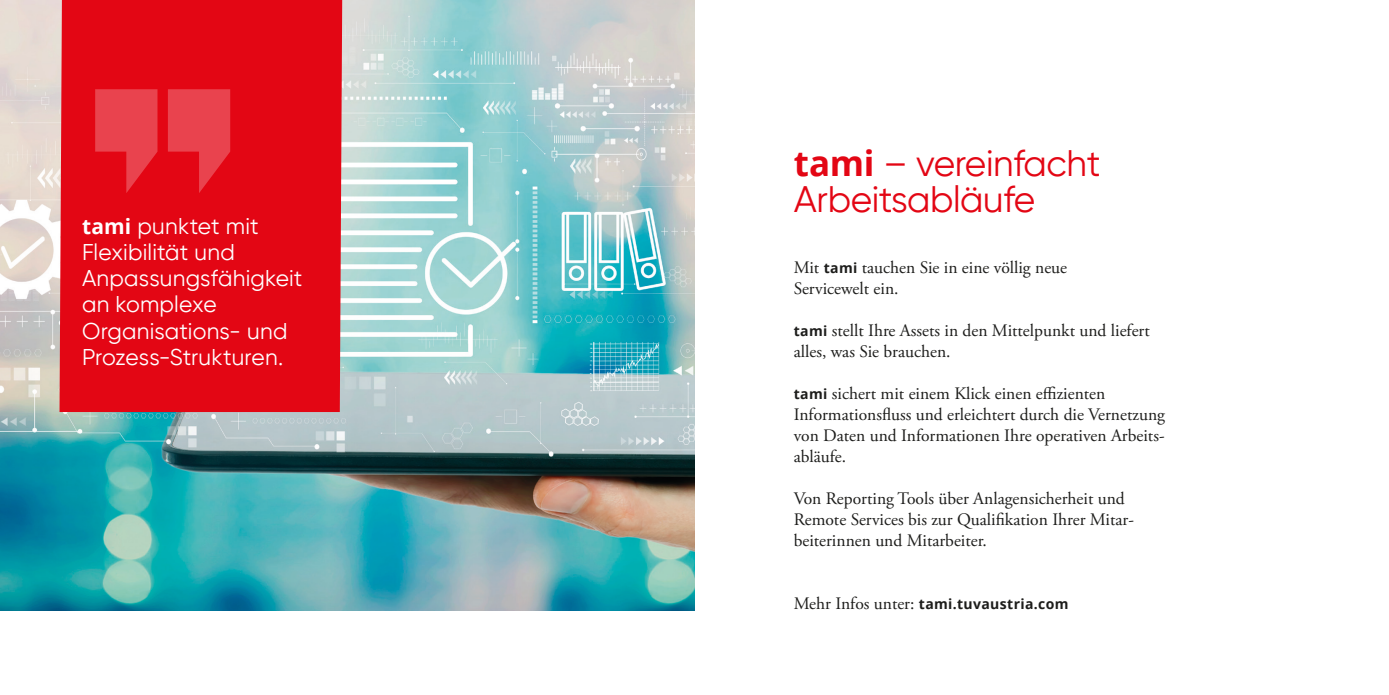
<style>
.page{position:relative;width:1389px;height:695px;background:#fff}
.page>*{position:absolute;margin:0;border:0;box-sizing:border-box;transform-origin:0 0}
.t1{font:36.75px/36.8px "Gilroy";letter-spacing:-.01em;color:#e30614}
.t2{font:22.75px/26.2px "Gilroy";letter-spacing:.01em;color:#fff}
.t3{font:17.5px/21px "Adobe Garamond Pro";color:#1d1d1b}
.t4{font:700 14px "Open Sans";letter-spacing:.02em;color:#1d1d1b}
.s1{font-family:"Open Sans";font-weight:700;font-size:21px}
.s2{font-family:"Open Sans";font-weight:700;font-size:35px}
.s3{font-family:"Open Sans";font-weight:700;font-size:14px}
.s4{font-family:"Adobe Garamond Pro";font-weight:400;font-size:17.5px}
</style>
<div class="page">
<img style="left:0;top:0;width:694px;height:610px">
<div style="left:60px;top:0;width:282px;height:412px;background:#e30614"></div>
<svg style="left:95px;top:89px;width:135px;height:104px;background:#e62c38"></svg>
<h2 class="t2" style="left:82px;top:212px;width:222px"><span class="s1">tami</span> punktet mit<br>Flexibilität und<br>Anpassungsfähigkeit an komplexe<br>Organisations- und<br>Prozess-Strukturen.</h2>
<h1 class="t1" style="left:794px;top:144px;width:308px"><span class="s2">tami</span> – vereinfacht<br>Arbeitsabläufe</h1>
<p class="t3" style="left:794px;top:258px;width:275px">Mit <span class="s3">tami</span> tauchen Sie in eine völlig neue<br>Servicewelt ein.</p>
<p class="t3" style="left:794px;top:321px;width:358px"><span class="s3">tami</span> stellt Ihre Assets in den Mittelpunkt und liefert alles, was Sie brauchen.</p>
<p class="t3" style="left:794px;top:384px;width:373px"><span class="s3">tami</span> sichert mit einem Klick einen effizienten Informationsfluss und erleichtert durch die Vernetzung von Daten und Informationen Ihre operativen Arbeits&shy;abläufe.</p>
<p class="t3" style="left:794px;top:489px;width:342px">Von Reporting Tools über Anlagensicherheit und<br>Remote Services bis zur Qualifikation Ihrer Mitar&shy;beiterinnen und Mitarbeiter.</p>
<p class="t4" style="left:794px;top:594px;width:276px"><span class="s4">Mehr Infos unter:</span> tami.tuvaustria.com</p>
</div>
